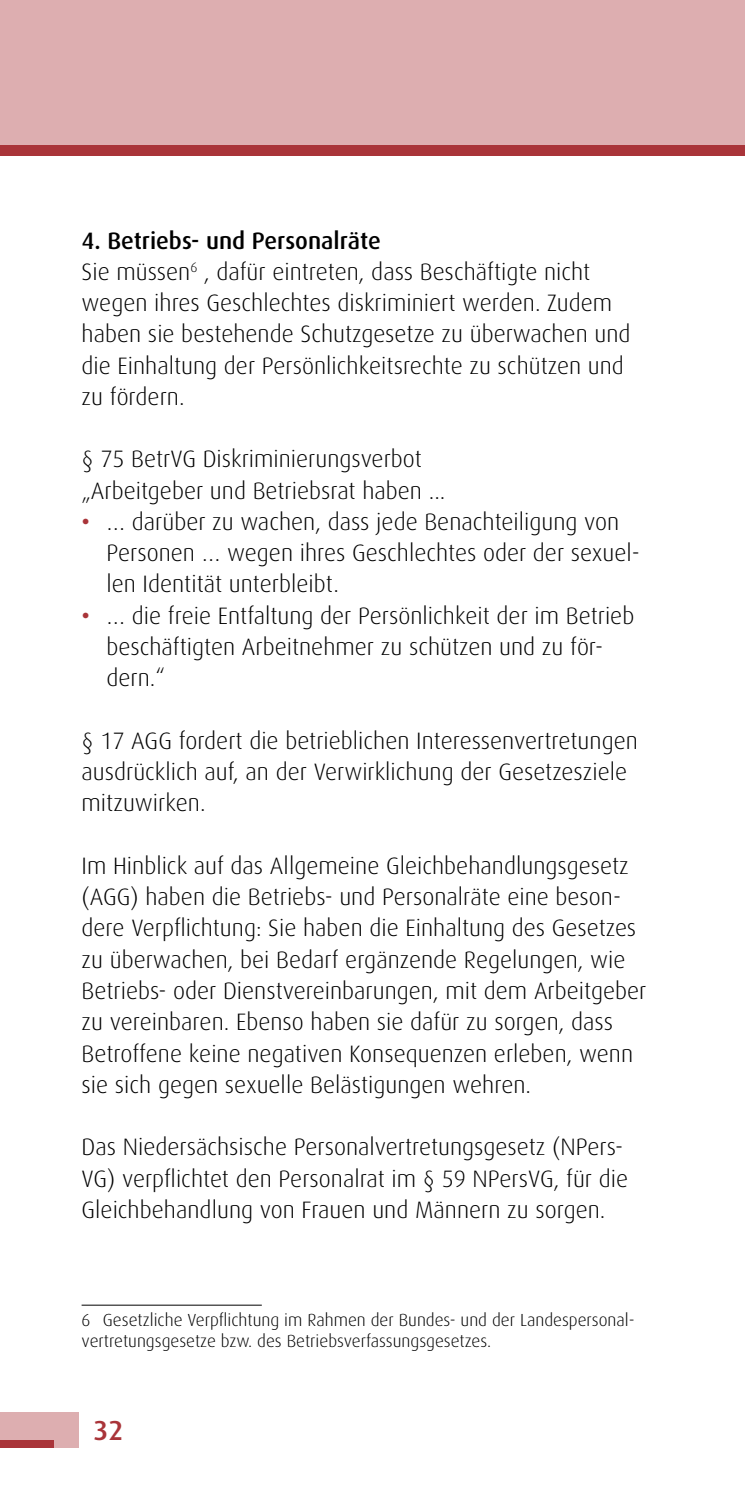
<style>
.page{position:relative;width:745px;height:1489px;background:#fff}
.page>*{position:absolute;margin:0;border:0;box-sizing:border-box;transform-origin:0 0}
.t1{font:500 27.5px "Dax";color:#a93439}
.t2{font:300 23.75px/31.2px "Dax";color:#000}
.t3{font:300 17.5px/21px "Dax";color:#000}
.s1{font-weight:500}
.s2{font-weight:500;color:#a93439}
</style>
<div class="page">
<div style="left:0;top:0;width:744px;height:156px;background:#ddaeb0"></div>
<div style="left:0;top:1411px;width:79px;height:35px;background:#ddaeb0"></div>
<div style="left:0;top:1439px;width:54px;height:7px;background:#a93439"></div>
<div style="left:0;top:145px;width:744px;height:11px;background:#a93439"></div>
<hr style="left:81px;top:1304px;width:180px;height:1px;background:#000">
<p class="t2" style="left:81px;top:225px;width:550px"><span class="s1">4. Betriebs- und Personalräte<br></span>Sie müssen<sup>6</sup> , dafür eintreten, dass Beschäftigte nicht wegen ihres Geschlechtes diskriminiert werden. Zudem haben sie bestehende Schutzgesetze zu überwachen und die Einhaltung der Persönlichkeitsrechte zu schützen und zu fördern.</p>
<p class="t2" style="left:82px;top:444px;width:365px">§ 75 BetrVG Diskriminierungsverbot „Arbeitgeber und Betriebsrat haben ...</p>
<p class="t2" style="left:106px;top:506px;width:534px;text-indent:-25px"><span class="s2">•</span> … darüber zu wachen, dass jede Benachteiligung von<br>Personen … wegen ihres Geschlechtes oder der sexuel&shy;len Identität unterbleibt.</p>
<p class="t2" style="left:106px;top:600px;width:529px;text-indent:-25px"><span class="s2">•</span> … die freie Entfaltung der Persönlichkeit der im Betrieb beschäftigten Arbeitnehmer zu schützen und zu för&shy;dern.“</p>
<p class="t2" style="left:82px;top:725px;width:557px">§ 17 AGG fordert die betrieblichen Interessenvertretungen ausdrücklich auf, an der Verwirklichung der Gesetzesziele mitzuwirken.</p>
<p class="t2" style="left:82px;top:850px;width:566px">Im Hinblick auf das Allgemeine Gleichbehandlungsgesetz (AGG) haben die Betriebs- und Personalräte eine beson&shy;dere Verpflichtung: Sie haben die Einhaltung des Gesetzes zu überwachen, bei Bedarf ergänzende Regelungen, wie Betriebs- oder Dienstvereinbarungen, mit dem Arbeitgeber zu vereinbaren. Ebenso haben sie dafür zu sorgen, dass Betroffene keine negativen Konsequenzen erleben, wenn sie sich gegen sexuelle Belästigungen wehren.</p>
<p class="t2" style="left:82px;top:1131px;width:547px">Das Niedersächsische Personalvertretungsgesetz (NPers-<br>VG) verpflichtet den Personalrat im § 59 NPersVG, für die<br>Gleichbehandlung von Frauen und Männern zu sorgen.</p>
<p class="t3" style="left:81px;top:1309px;width:554px">6 Gesetzliche Verpflichtung im Rahmen der Bundes- und der Landespersonal&shy;vertretungsgesetze bzw. des Betriebsverfassungsgesetzes.</p>
<p class="t1" style="left:93px;top:1414px;width:32px">32</p>
</div>
